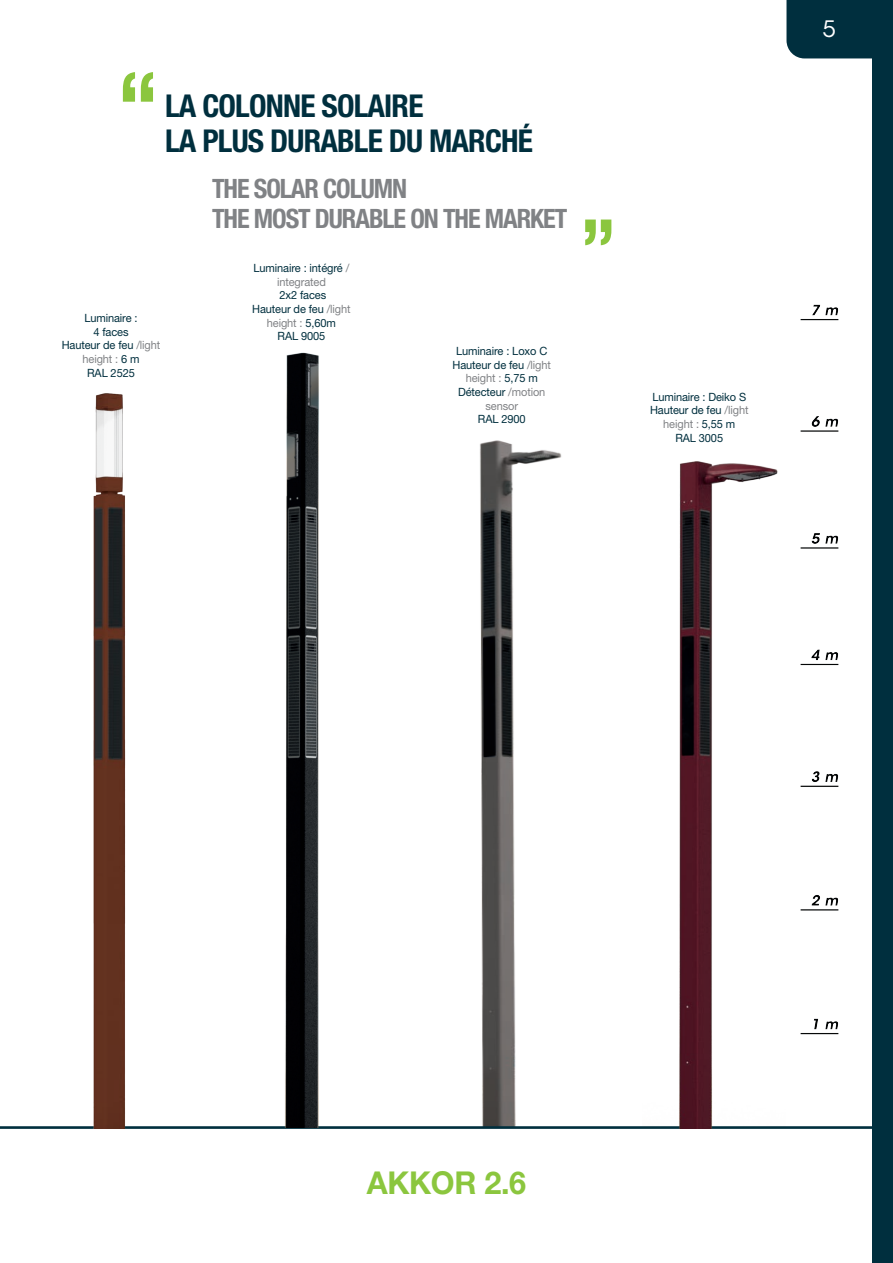
<style>
.page{position:relative;width:893px;height:1263px;background:#fff}
.page>*{position:absolute;margin:0;border:0;box-sizing:border-box;transform-origin:0 0}
.t1{font:700 condensed 92.1px "Helvetica Neue LT Std";color:#8bc63e}
.t2{font:700 condensed 80.1px "Helvetica Neue LT Std";color:#8bc63e}
.t3{font:700 condensed 31.5px "Helvetica Neue LT Std";letter-spacing:-.025em;color:#002f3e}
.t4{font:700 31.5px "Helvetica Neue LT Std";letter-spacing:-.01em;color:#8bc63e}
.t5{font:700 condensed 26.7px "Helvetica Neue LT Std";letter-spacing:-.04em;color:#808285}
.t6{font:22.5px "ITC Avant Garde Std";color:#fff}
.t7{font:11.4px/13.6px "Helvetica Neue LT Pro";letter-spacing:-.01em;color:#002f3e;text-align:center}
.t8{font:11.4px/13.6px "Helvetica Neue LT Pro";letter-spacing:-.01em;color:#808285;text-align:center}
.s1{color:#808285}
.s2{color:#002f3e}
</style>
<div class="page">
<img style="left:480px;top:440px;width:82px;height:686px">
<hr style="left:0;top:1126px;width:893px;height:3px;background:#002f3e">
<img style="left:75px;top:393px;width:149px;height:736px">
<img style="left:642px;top:461px;width:143px;height:668px">
<img style="left:228px;top:352px;width:161px;height:775px">
<img style="left:794px;top:304px;width:75px;height:825px">
<div style="left:872px;top:0;width:21px;height:1263px;background:#002f3e"></div>
<div style="left:786px;top:0;width:86px;height:58px;background:#002f3e"></div>
<p class="t1" style="left:117px;top:49px;width:44px">“</p>
<p class="t3" style="left:165px;top:87px;width:260px">LA COLONNE SOLAIRE</p>
<p class="t3" style="left:165px;top:121px;width:369px">LA PLUS DURABLE DU MARCHÉ</p>
<p class="t5" style="left:212px;top:172px;width:197px">THE SOLAR COLUMN</p>
<p class="t5" style="left:212px;top:202px;width:357px">THE MOST DURABLE ON THE MARKET</p>
<p class="t7" style="left:84px;top:311px;width:55px">Luminaire :</p>
<p class="t7" style="left:93px;top:325px;width:37px">4 faces</p>
<p class="t7" style="left:62px;top:338px;width:100px">Hauteur de feu <span class="s1">/light height :</span> 6 m</p>
<p class="t7" style="left:87px;top:366px;width:49px">RAL 2525</p>
<p class="t7" style="left:253px;top:261px;width:97px">Luminaire : intégré <span class="s1">/ integrated</span></p>
<p class="t7" style="left:280px;top:288px;width:48px">2x2 faces</p>
<p class="t7" style="left:252px;top:302px;width:100px">Hauteur de feu <span class="s1">/light height :</span> 5,60m</p>
<p class="t7" style="left:278px;top:329px;width:49px">RAL 9005</p>
<p class="t7" style="left:456px;top:344px;width:93px">Luminaire : Loxo C</p>
<p class="t7" style="left:452px;top:358px;width:100px">Hauteur de feu <span class="s1">/light height :</span> 5,75 m</p>
<p class="t8" style="left:458px;top:385px;width:89px"><span class="s2">Détecteur</span> /motion sensor</p>
<p class="t7" style="left:478px;top:412px;width:49px">RAL 2900</p>
<p class="t2" style="left:580px;top:155px;width:39px">„</p>
<p class="t7" style="left:652px;top:390px;width:95px">Luminaire : Deiko S</p>
<p class="t7" style="left:650px;top:403px;width:100px">Hauteur de feu <span class="s1">/light height :</span> 5,55 m</p>
<p class="t7" style="left:675px;top:431px;width:49px">RAL 3005</p>
<h3 class="t6" style="left:823px;top:15px;width:14px">5</h3>
<p class="t4" style="left:367px;top:1163px;width:161px">AKKOR 2.6</p>
</div>
